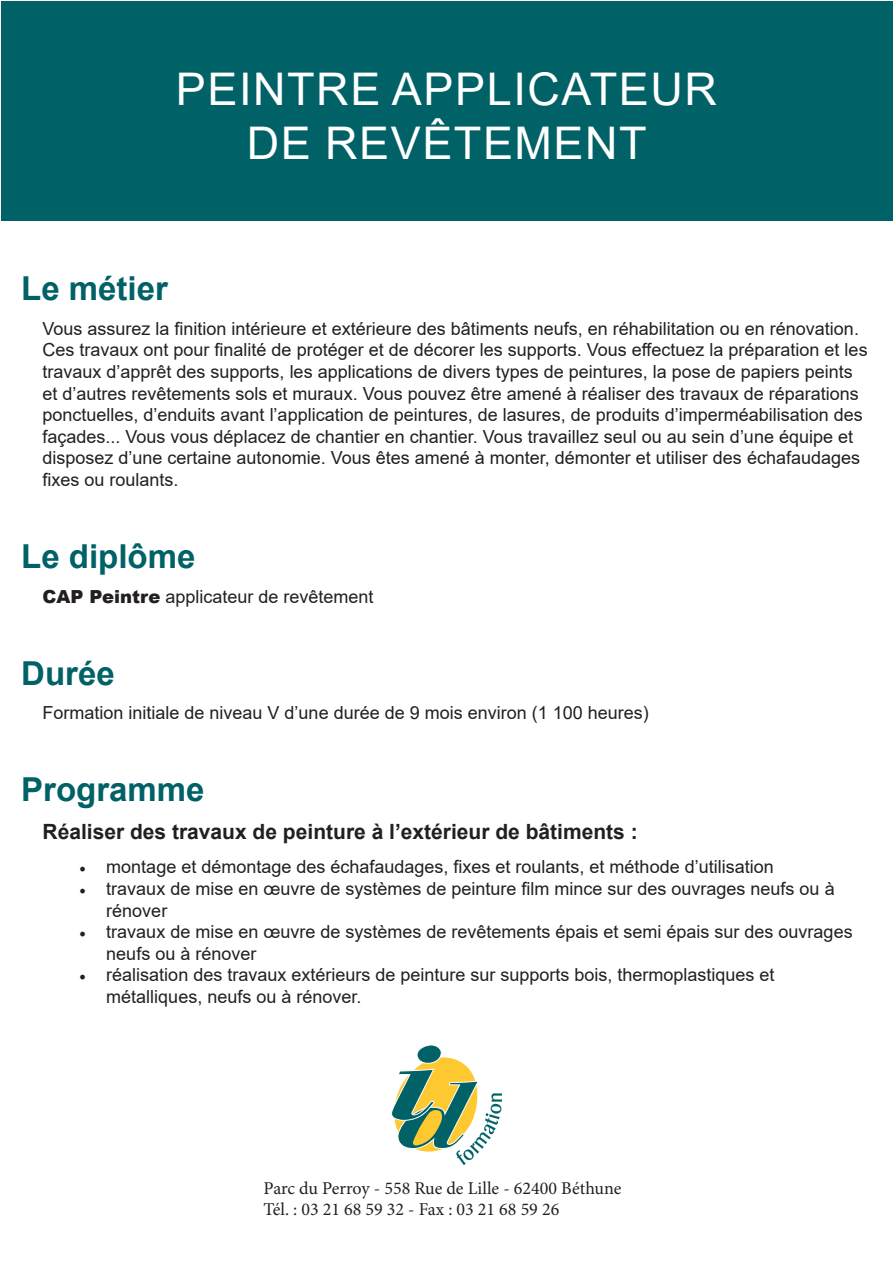
<style>
.page{position:relative;width:893px;height:1263px;background:#fff}
.page>*{position:absolute;margin:0;border:0;box-sizing:border-box;transform-origin:0 0}
.t1{font:45px/54px "Arial";letter-spacing:.035em;color:#fff;text-align:center}
.t2{font:700 33px "Arial";color:#006167}
.t3{font:700 21px "Arial";color:#231f20}
.paragraphe{font:18px/21.6px "Arial";color:#231f20}
.t4{font:18px "Minion Pro";color:#231f20}
.s1{font-weight:900}
.s2{font-family:"Minion Pro"}
</style>
<div class="page">
<div style="left:1px;top:1px;width:891px;height:219px;background:#006167"></div>
<svg style="left:391px;top:1045px;width:111px;height:120px"></svg>
<p class="t1" style="left:176px;top:62px;width:543px">PEINTRE APPLICATEUR<br>DE REVÊTEMENT</p>
<p class="t2" style="left:21px;top:266px;width:148px">Le métier</p>
<p class="paragraphe" style="left:43px;top:318px;width:827px">Vous assurez la finition intérieure et extérieure des bâtiments neufs, en réhabilitation ou en rénovation.<br>Ces travaux ont pour finalité de protéger et de décorer les supports. Vous effectuez la préparation et les travaux d’apprêt des supports, les applications de divers types de peintures, la pose de papiers peints et d’autres revêtements sols et muraux. Vous pouvez être amené à réaliser des travaux de réparations ponctuelles, d’enduits avant l’application de peintures, de lasures, de produits d’imperméabilisation des façades... Vous vous déplacez de chantier en chantier. Vous travaillez seul ou au sein d’une équipe et disposez d’une certaine autonomie. Vous êtes amené à monter, démonter et utiliser des échafaudages fixes ou roulants.</p>
<p class="t2" style="left:21px;top:533px;width:176px">Le diplôme</p>
<p class="paragraphe" style="left:43px;top:585px;width:332px"><span class="s1">CAP Peintre</span> applicateur de revêtement</p>
<p class="t2" style="left:21px;top:650px;width:95px">Durée</p>
<p class="paragraphe" style="left:43px;top:702px;width:608px">Formation initiale de niveau V d’une durée de 9 mois environ (1 100 heures)</p>
<p class="t2" style="left:21px;top:766px;width:185px">Programme</p>
<p class="t3" style="left:43px;top:817px;width:597px">Réaliser des travaux de peinture à l’extérieur de bâtiments :</p>
<p class="paragraphe" style="left:79px;top:856px;width:696px"><span class="s2">•</span> montage et démontage des échafaudages, fixes et roulants, et méthode d’utilisation</p>
<p class="paragraphe" style="left:106px;top:878px;width:730px;text-indent:-27px"><span class="s2">•</span> travaux de mise en œuvre de systèmes de peinture film mince sur des ouvrages neufs ou à rénover</p>
<p class="paragraphe" style="left:106px;top:921px;width:748px;text-indent:-27px"><span class="s2">•</span> travaux de mise en œuvre de systèmes de revêtements épais et semi épais sur des ouvrages neufs ou à rénover</p>
<p class="paragraphe" style="left:106px;top:964px;width:670px;text-indent:-27px"><span class="s2">•</span> réalisation des travaux extérieurs de peinture sur supports bois, thermoplastiques et métalliques, neufs ou à rénover.</p>
<p class="t4" style="left:264px;top:1176px;width:359px">Parc du Perroy - 558 Rue de Lille - 62400 Béthune</p>
<p class="t4" style="left:264px;top:1198px;width:297px">Tél. : 03 21 68 59 32 - Fax : 03 21 68 59 26</p>
</div>
